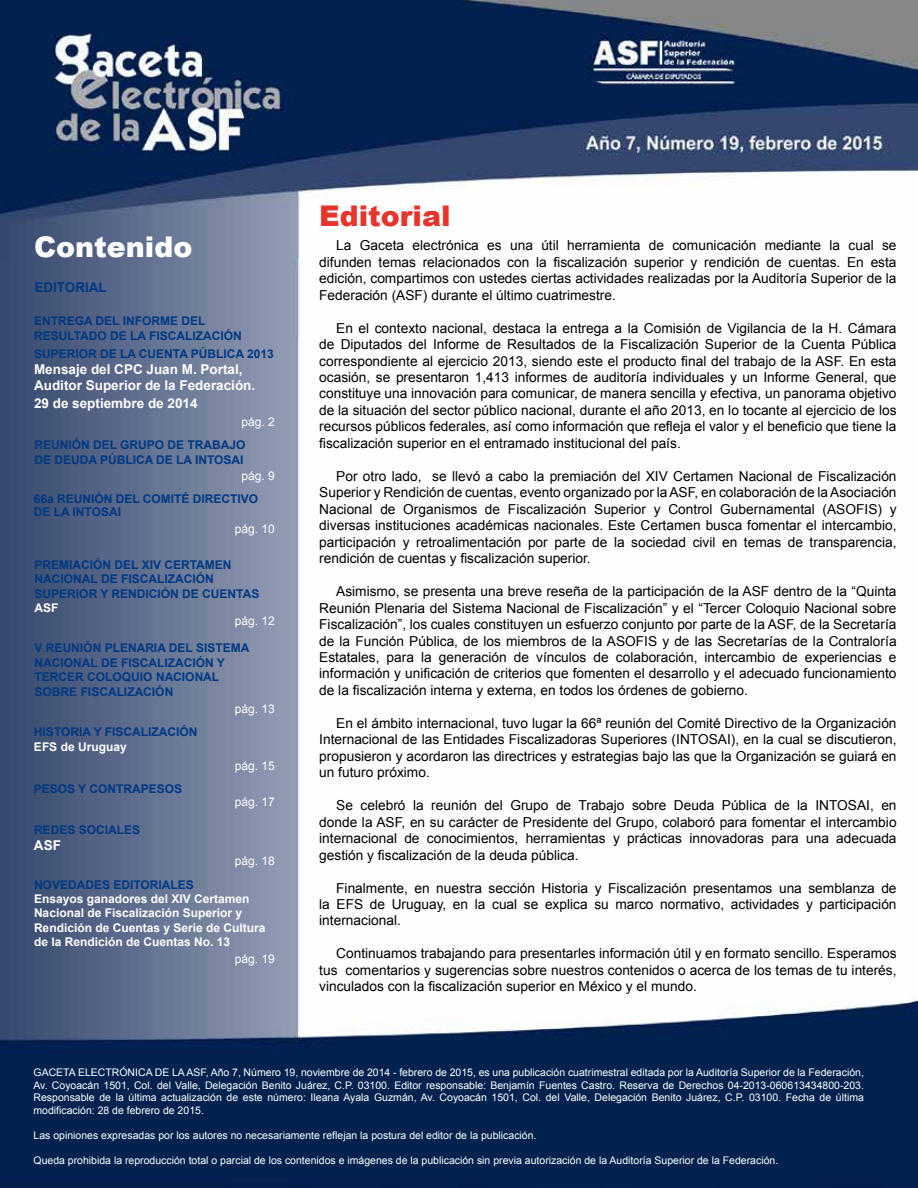
<style>
.page{position:relative;width:918px;height:1188px;background:#fff}
.page>*{position:absolute;margin:0;border:0;box-sizing:border-box;transform-origin:0 0}
.t1{font:900 28.5px "Arial";color:#e5352c}
.t2{font:900 28.5px "Arial";color:#fff}
.t3{font:13.65px/16.5px "Arial";color:#000;text-align:justify}
.t4{font:700 13.5px/16.2px "Arial";color:#fff}
.t5{font:700 13.5px "Arial";color:#003882}
.t6{font:700 12px/14.4px "Arial";color:#003882}
.t7{font:700 12px/14.4px "Arial";color:#fff}
.t8{font:12px "Arial";color:#fff}
.t9{font:10.5px/12.6px "Arial";color:#fff;text-align:justify}
</style>
<div class="page">
<img style="left:0;top:0;width:918px;height:1188px">
<h1 class="t2" style="left:34px;top:227px;width:160px">Contenido</h1>
<p class="t5" style="left:34px;top:278px;width:74px">EDITORIAL</p>
<p class="t6" style="left:34px;top:314px;width:209px">ENTREGA DEL INFORME DEL<br>RESULTADO DE LA FISCALIZACIÓN</p>
<p class="t6" style="left:34px;top:347px;width:241px">SUPERIOR DE LA CUENTA PÚBLICA 2013</p>
<p class="t4" style="left:34px;top:361px;width:223px">Mensaje del CPC Juan M. Portal,<br>Auditor Superior de la Federación.</p>
<p class="t4" style="left:34px;top:396px;width:165px">29 de septiembre de 2014</p>
<p class="t8" style="left:242px;top:414px;width:35px">pág. 2</p>
<p class="t6" style="left:34px;top:438px;width:213px">REUNIÓN DEL GRUPO DE TRABAJO<br>DE DEUDA PÚBLICA DE LA INTOSAI</p>
<p class="t8" style="left:242px;top:468px;width:35px">pág. 9</p>
<p class="t6" style="left:34px;top:492px;width:226px;line-height:13.5px">66a REUNIÓN DEL COMITÉ DIRECTIVO<br>DE LA INTOSAI</p>
<p class="t8" style="left:235px;top:521px;width:42px">pág. 10</p>
<p class="t6" style="left:35px;top:558px;width:226px">PREMIACIÓN DEL XIV CERTAMEN<br>NACIONAL DE FISCALIZACIÓN<br>SUPERIOR Y RENDICIÓN DE CUENTAS</p>
<p class="t7" style="left:35px;top:601px;width:25px">ASF</p>
<p class="t8" style="left:235px;top:613px;width:42px">pág. 12</p>
<p class="t6" style="left:35px;top:641px;width:216px">V REUNIÓN PLENARIA DEL SISTEMA<br>NACIONAL DE FISCALIZACIÓN Y<br>TERCER COLOQUIO NACIONAL<br>SOBRE FISCALIZACIÓN</p>
<p class="t8" style="left:235px;top:701px;width:42px">pág. 13</p>
<p class="t6" style="left:34px;top:725px;width:165px">HISTORIA Y FISCALIZACIÓN</p>
<p class="t7" style="left:34px;top:740px;width:94px">EFS de Uruguay</p>
<p class="t6" style="left:34px;top:782px;width:150px">PESOS Y CONTRAPESOS</p>
<p class="t6" style="left:34px;top:823px;width:108px">REDES SOCIALES</p>
<p class="t4" style="left:34px;top:838px;width:28px">ASF</p>
<p class="t8" style="left:235px;top:758px;width:42px">pág. 15</p>
<p class="t8" style="left:235px;top:794px;width:42px">pág. 17</p>
<p class="t8" style="left:235px;top:853px;width:42px">pág. 18</p>
<p class="t6" style="left:34px;top:878px;width:161px">NOVEDADES EDITORIALES</p>
<p class="t7" style="left:34px;top:892px;width:233px">Ensayos ganadores del XIV Certamen Nacional de Fiscalización Superior y Rendición de Cuentas y Serie de Cultura de la Rendición de Cuentas No. 13</p>
<p class="t8" style="left:235px;top:951px;width:42px">pág. 19</p>
<h1 class="t1" style="left:319px;top:195px;width:133px">Editorial</h1>
<p class="t3" style="left:319px;top:237px;width:579px;text-indent:17px">La Gaceta electrónica es una útil herramienta de comunicación mediante la cual se difunden temas relacionados con la fiscalización superior y rendición de cuentas. En esta edición, compartimos con ustedes ciertas actividades realizadas por la Auditoría Superior de la Federación (ASF) durante el último cuatrimestre.</p>
<p class="t3" style="left:319px;top:320px;width:579px;text-indent:17px">En el contexto nacional, destaca la entrega a la Comisión de Vigilancia de la H. Cámara de Diputados del Informe de Resultados de la Fiscalización Superior de la Cuenta Pública correspondiente al ejercicio 2013, siendo este el producto final del trabajo de la ASF. En esta ocasión, se presentaron 1,413 informes de auditoría individuales y un Informe General, que constituye una innovación para comunicar, de manera sencilla y efectiva, un panorama objetivo de la situación del sector público nacional, durante el año 2013, en lo tocante al ejercicio de los recursos públicos federales, así como información que refleja el valor y el beneficio que tiene la fiscalización superior en el entramado institucional del país.</p>
<p class="t3" style="left:319px;top:468px;width:579px;text-indent:17px">Por otro lado, se llevó a cabo la premiación del XIV Certamen Nacional de Fiscalización Superior y Rendición de cuentas, evento organizado por la ASF, en colaboración de la Asociación Nacional de Organismos de Fiscalización Superior y Control Gubernamental (ASOFIS) y diversas instituciones académicas nacionales. Este Certamen busca fomentar el intercambio, participación y retroalimentación por parte de la sociedad civil en temas de transparencia, rendición de cuentas y fiscalización superior.</p>
<p class="t3" style="left:319px;top:583px;width:579px;text-indent:17px">Asimismo, se presenta una breve reseña de la participación de la ASF dentro de la “Quinta Reunión Plenaria del Sistema Nacional de Fiscalización” y el “Tercer Coloquio Nacional sobre Fiscalización”, los cuales constituyen un esfuerzo conjunto por parte de la ASF, de la Secretaría de la Función Pública, de los miembros de la ASOFIS y de las Secretarías de la Contraloría Estatales, para la generación de vínculos de colaboración, intercambio de experiencias e información y unificación de criterios que fomenten el desarrollo y el adecuado funcionamiento de la fiscalización interna y externa, en todos los órdenes de gobierno.</p>
<p class="t3" style="left:319px;top:715px;width:579px;text-indent:17px">En el ámbito internacional, tuvo lugar la 66ª reunión del Comité Directivo de la Organización Internacional de las Entidades Fiscalizadoras Superiores (INTOSAI), en la cual se discutieron, propusieron y acordaron las directrices y estrategias bajo las que la Organización se guiará en un futuro próximo.</p>
<p class="t3" style="left:319px;top:797px;width:579px;text-indent:17px">Se celebró la reunión del Grupo de Trabajo sobre Deuda Pública de la INTOSAI, en donde la ASF, en su carácter de Presidente del Grupo, colaboró para fomentar el intercambio internacional de conocimientos, herramientas y prácticas innovadoras para una adecuada gestión y fiscalización de la deuda pública.</p>
<p class="t3" style="left:319px;top:880px;width:579px;text-indent:17px">Finalmente, en nuestra sección Historia y Fiscalización presentamos una semblanza de la EFS de Uruguay, en la cual se explica su marco normativo, actividades y participación internacional.</p>
<p class="t3" style="left:319px;top:946px;width:579px;text-indent:17px">Continuamos trabajando para presentarles información útil y en formato sencillo. Esperamos tus comentarios y sugerencias sobre nuestros contenidos o acerca de los temas de tu interés, vinculados con la fiscalización superior en México y el mundo.</p>
<p class="t9" style="left:34px;top:1066px;width:832px">GACETA ELECTRÓNICA DE LA ASF, Año 7, Número 19, noviembre de 2014 - febrero de 2015, es una publicación cuatrimestral editada por la Auditoría Superior de la Federación, Av. Coyoacán 1501, Col. del Valle, Delegación Benito Juárez, C.P. 03100. Editor responsable: Benjamín Fuentes Castro. Reserva de Derechos 04-2013-060613434800-203.<br>Responsable de la última actualización de este número: Ileana Ayala Guzmán, Av. Coyoacán 1501, Col. del Valle, Delegación Benito Juárez, C.P. 03100. Fecha de última modificación: 28 de febrero de 2015.</p>
<p class="t9" style="left:34px;top:1129px;width:505px">Las opiniones expresadas por los autores no necesariamente reflejan la postura del editor de la publicación.</p>
<p class="t9" style="left:34px;top:1154px;width:746px">Queda prohibida la reproducción total o parcial de los contenidos e imágenes de la publicación sin previa autorización de la Auditoría Superior de la Federación.</p>
</div>
